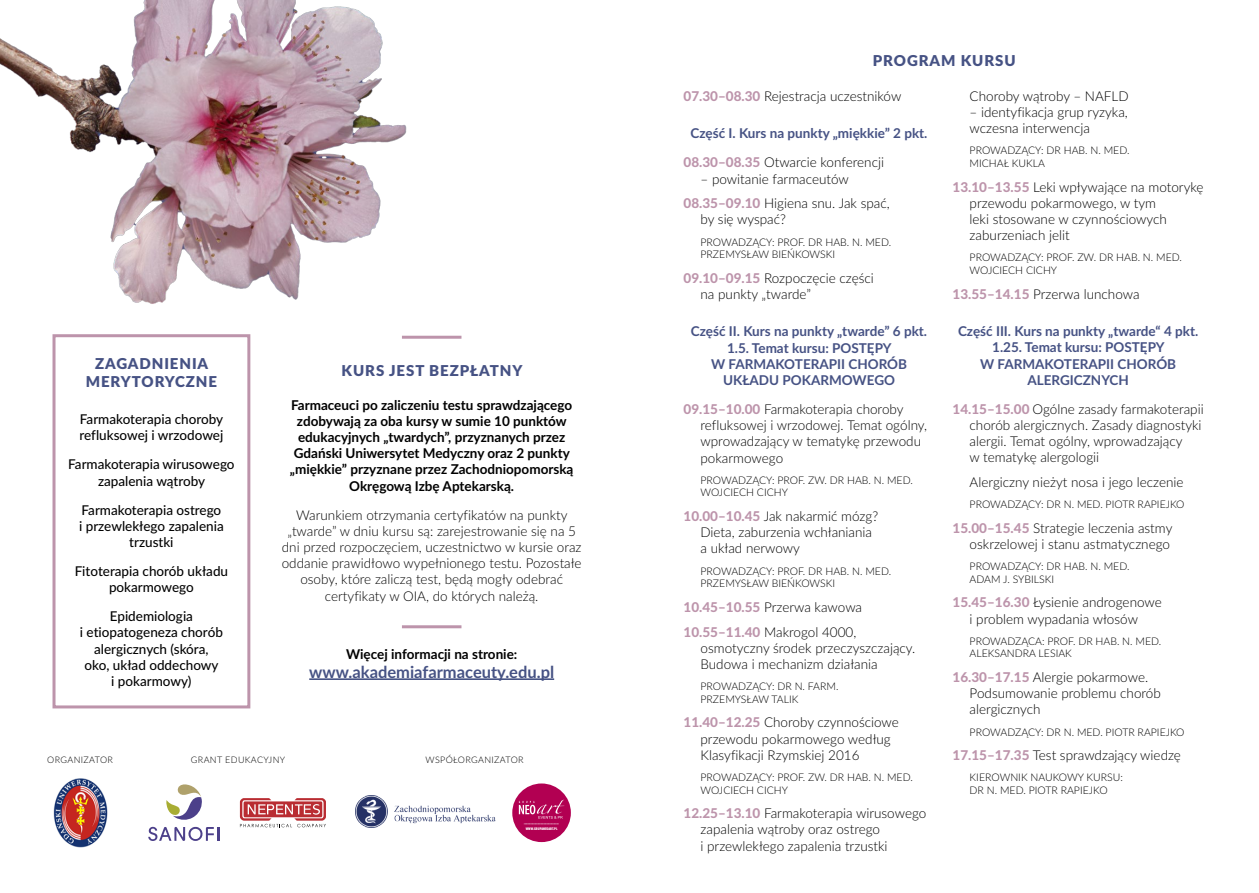
<style>
.page{position:relative;width:1259px;height:893px;background:#fff}
.page>*{position:absolute;margin:0;border:0;box-sizing:border-box;transform-origin:0 0}
.t1{font:700 16.5px "Lato";color:#465284}
.t2{font:900 15px/18px "Lato";letter-spacing:.06em;color:#465284;text-align:center}
.t3{font:300 13.5px/16.2px "Lato";color:#000}
.t4{font:500 13.5px/16.2px "Lato";color:#000;text-align:center}
.t5{font:700 13.5px/16.2px "Lato";color:#465284;text-align:center}
.t6{font:700 13.5px/16.2px "Lato";color:#000;text-align:center}
.t7{font:300 10.5px/12.6px "Lato";color:#000}
.t8{font:300 9px "Lato";letter-spacing:.04em;color:#000}
.t9{font:3.9px "Proxima Nova Ex Cn Extrabld";color:#fff}
.s1{font-weight:800;color:#bd94ab}
.s2{font-weight:300;color:#000}
</style>
<div class="page">
<div style="left:52px;top:334px;width:198px;height:374px;border:3px solid #bd94ab"></div>
<img style="left:0;top:0;width:407px;height:304px">
<hr style="left:402px;top:336px;width:59px;height:3px;background:#bd94ab">
<hr style="left:402px;top:625px;width:59px;height:3px;background:#bd94ab">
<hr style="left:309px;top:678px;width:245px;height:2px;background:#465284">
<img style="left:53px;top:778px;width:55px;height:70px">
<svg style="left:148px;top:784px;width:71px;height:57px"></svg>
<svg style="left:240px;top:798px;width:86px;height:29px"></svg>
<div style="left:512px;top:783px;width:59px;height:59px;background:#b20052;border-radius:50%"></div>
<svg style="left:519px;top:800px;width:45px;height:25px"></svg>
<img style="left:355px;top:795px;width:141px;height:33px">
<p class="t2" style="left:86px;top:354px;width:133px">ZAGADNIENIA<br>MERYTORYCZNE</p>
<p class="t4" style="left:80px;top:411px;width:145px;text-align:left">Farmakoterapia choroby refluksowej i wrzodowej</p>
<p class="t4" style="left:68px;top:456px;width:168px">Farmakoterapia wirusowego zapalenia wątroby</p>
<p class="t4" style="left:79px;top:501px;width:146px">Farmakoterapia ostrego i przewlekłego zapalenia trzustki</p>
<p class="t4" style="left:75px;top:562px;width:155px">Fitoterapia chorób układu pokarmowego</p>
<p class="t4" style="left:80px;top:607px;width:144px">Epidemiologia<br>i etiopatogeneza chorób alergicznych (skóra,<br>oko, układ oddechowy<br>i pokarmowy)</p>
<p class="t2" style="left:342px;top:361px;width:182px">KURS JEST BEZPŁATNY</p>
<p class="t6" style="left:290px;top:396px;width:285px">Farmaceuci po zaliczeniu testu sprawdzającego zdobywają za oba kursy w sumie 10 punktów edukacyjnych „twardych”, przyznanych przez Gdański Uniwersytet Medyczny oraz 2 punkty „miękkie” przyznane przez Zachodniopomorską Okręgową Izbę Aptekarską.</p>
<p class="t3" style="left:282px;top:506px;width:301px;text-align:center">Warunkiem otrzymania certyfikatów na punkty „twarde” w dniu kursu są: zarejestrowanie się na 5 dni przed rozpoczęciem, uczestnictwo w kursie oraz oddanie prawidłowo wypełnionego testu. Pozostałe osoby, które zaliczą test, będą mogły odebrać certyfikaty w OIA, do których należą.</p>
<p class="t6" style="left:346px;top:645px;width:173px">Więcej informacji na stronie:</p>
<p class="t1" style="left:309px;top:660px;width:246px">www.akademiafarmaceuty.edu.pl</p>
<p class="t8" style="left:47px;top:754px;width:67px">ORGANIZATOR</p>
<p class="t8" style="left:191px;top:754px;width:96px">GRANT EDUKACYJNY</p>
<p class="t8" style="left:425px;top:754px;width:100px">WSPÓŁORGANIZATOR</p>
<p class="t9" style="left:526px;top:827px;width:33px">WWW.GRUPANEOART.PL</p>
<p class="t2" style="left:873px;top:51px;width:144px">PROGRAM KURSU</p>
<p class="t3" style="left:683px;top:87px;width:219px"><span class="s1">07.30–08.30</span> Rejestracja uczestników</p>
<p class="t5" style="left:683px;top:118px;width:245px;line-height:29px;text-align:left;text-indent:7px">Część I. Kurs na punkty „miękkie” 2 pkt.<br><span class="s1">08.30–08.35</span> <span class="s2">Otwarcie konferencji</span></p>
<p class="t3" style="left:683px;top:166px;width:208px;line-height:24.8px;text-indent:17px">– powitanie farmaceutów<br><span class="s1">08.35–09.10</span> Higiena snu. Jak spać,</p>
<p class="t3" style="left:700px;top:211px;width:87px">by się wyspać?</p>
<p class="t7" style="left:700px;top:235px;width:192px">PROWADZĄCY: PROF. DR HAB. N. MED.<br>PRZEMYSŁAW BIEŃKOWSKI</p>
<p class="t3" style="left:700px;top:269px;width:175px;text-indent:-17px"><span class="s1">09.10–09.15</span> Rozpoczęcie części na punkty „twarde”</p>
<p class="t5" style="left:691px;top:323px;width:238px">Część II. Kurs na punkty „twarde” 6 pkt.<br>1.5. Temat kursu: POSTĘPY<br>W FARMAKOTERAPII CHORÓB<br>UKŁADU POKARMOWEGO</p>
<p class="t3" style="left:700px;top:401px;width:228px;text-indent:-17px"><span class="s1">09.15–10.00</span> Farmakoterapia choroby refluksowej i wrzodowej. Temat ogólny, wprowadzający w tematykę przewodu pokarmowego</p>
<p class="t7" style="left:700px;top:473px;width:214px">PROWADZĄCY: PROF. ZW. DR HAB. N. MED.<br>WOJCIECH CICHY</p>
<p class="t3" style="left:700px;top:508px;width:179px;text-indent:-17px"><span class="s1">10.00–10.45</span> Jak nakarmić mózg?<br>Dieta, zaburzenia wchłaniania a układ nerwowy</p>
<p class="t7" style="left:700px;top:564px;width:192px">PROWADZĄCY: PROF. DR HAB. N. MED.<br>PRZEMYSŁAW BIEŃKOWSKI</p>
<p class="t3" style="left:683px;top:594px;width:180px;line-height:24.8px"><span class="s1">10.45–10.55</span> Przerwa kawowa<br><span class="s1">10.55–11.40</span> Makrogol 4000,</p>
<p class="t3" style="left:700px;top:639px;width:216px">osmotyczny środek przeczyszczający.<br>Budowa i mechanizm działania</p>
<p class="t7" style="left:700px;top:680px;width:139px">PROWADZĄCY: DR N. FARM.<br>PRZEMYSŁAW TALIK</p>
<p class="t3" style="left:700px;top:714px;width:200px;text-indent:-17px"><span class="s1">11.40–12.25</span> Choroby czynnościowe przewodu pokarmowego według<br>Klasyfikacji Rzymskiej 2016</p>
<p class="t7" style="left:700px;top:770px;width:214px">PROWADZĄCY: PROF. ZW. DR HAB. N. MED.<br>WOJCIECH CICHY</p>
<p class="t3" style="left:700px;top:805px;width:227px;text-indent:-17px"><span class="s1">12.25–13.10</span> Farmakoterapia wirusowego zapalenia wątroby oraz ostrego<br>i przewlekłego zapalenia trzustki</p>
<p class="t3" style="left:969px;top:87px;width:161px">Choroby wątroby – NAFLD</p>
<p class="t3" style="left:969px;top:104px;width:160px">– identyfikacja grup ryzyka, wczesna interwencja</p>
<p class="t7" style="left:969px;top:144px;width:161px">PROWADZĄCY: DR HAB. N. MED.<br>MICHAŁ KUKLA</p>
<p class="t3" style="left:969px;top:178px;width:235px;text-indent:-17px"><span class="s1">13.10–13.55</span> Leki wpływające na motorykę przewodu pokarmowego, w tym<br>leki stosowane w czynnościowych zaburzeniach jelit</p>
<p class="t7" style="left:969px;top:251px;width:214px">PROWADZĄCY: PROF. ZW. DR HAB. N. MED.<br>WOJCIECH CICHY</p>
<p class="t3" style="left:952px;top:285px;width:188px"><span class="s1">13.55–14.15</span> Przerwa lunchowa</p>
<p class="t5" style="left:958px;top:323px;width:242px">Część III. Kurs na punkty „twarde“ 4 pkt.<br>1.25. Temat kursu: POSTĘPY<br>W FARMAKOTERAPII CHORÓB<br>ALERGICZNYCH</p>
<p class="t3" style="left:969px;top:400px;width:235px;text-indent:-17px"><span class="s1">14.15–15.00</span> Ogólne zasady farmakoterapii chorób alergicznych. Zasady diagnostyki alergii. Temat ogólny, wprowadzający<br>w tematykę alergologii</p>
<p class="t3" style="left:969px;top:474px;width:215px">Alergiczny nieżyt nosa i jego leczenie</p>
<p class="t7" style="left:969px;top:498px;width:216px">PROWADZĄCY: DR N. MED. PIOTR RAPIEJKO</p>
<p class="t3" style="left:952px;top:519px;width:221px;text-align:right"><span class="s1">15.00–15.45</span> Strategie leczenia astmy oskrzelowej i stanu astmatycznego</p>
<p class="t7" style="left:969px;top:560px;width:161px">PROWADZĄCY: DR HAB. N. MED.<br>ADAM J. SYBILSKI</p>
<p class="t3" style="left:952px;top:594px;width:211px;text-align:center"><span class="s1">15.45–16.30</span> Łysienie androgenowe i problem wypadania włosów</p>
<p class="t7" style="left:969px;top:634px;width:193px">PROWADZĄCA: PROF. DR HAB. N. MED.<br>ALEKSANDRA LESIAK</p>
<p class="t3" style="left:969px;top:669px;width:193px;text-indent:-17px"><span class="s1">16.30–17.15</span> Alergie pokarmowe.<br>Podsumowanie problemu chorób alergicznych</p>
<p class="t7" style="left:969px;top:725px;width:216px">PROWADZĄCY: DR N. MED. PIOTR RAPIEJKO</p>
<p class="t3" style="left:952px;top:747px;width:230px"><span class="s1">17.15–17.35</span> Test sprawdzający wiedzę</p>
<p class="t7" style="left:969px;top:771px;width:155px">KIEROWNIK NAUKOWY KURSU:<br>DR N. MED. PIOTR RAPIEJKO</p>
</div>
